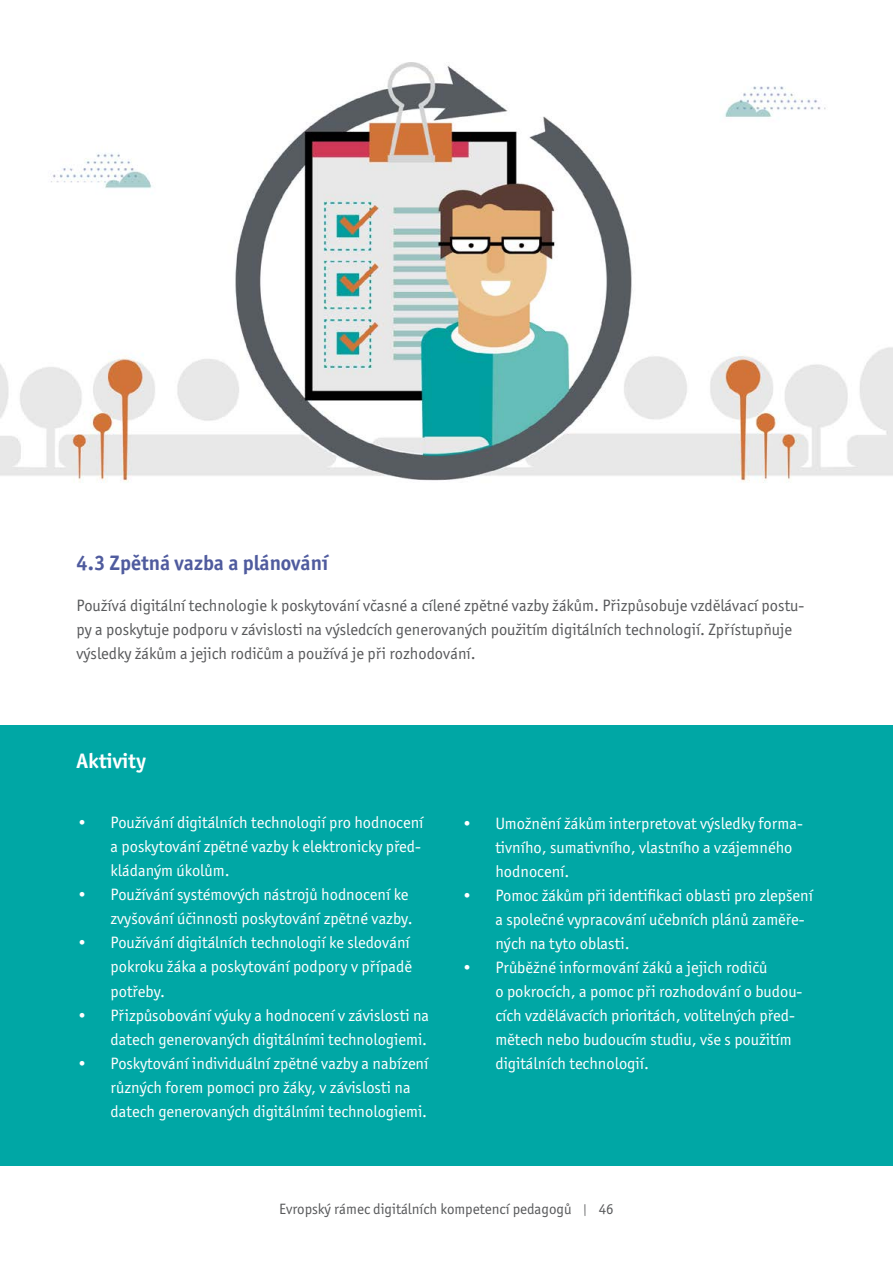
<style>
.page{position:relative;width:893px;height:1263px;background:#fff}
.page>*{position:absolute;margin:0;border:0;box-sizing:border-box;transform-origin:0 0}
.t1{font:700 21px "Officina Sans Itc TOT";color:#4f5b9e}
.t2{font:700 21px "Officina Sans Itc TOT";color:#fff}
.t3{font:16.5px/24px "Officina Sans Itc TOT";color:#fff}
.t4{font:16.5px/24px "Officina Sans Itc TOT";color:#58595b}
.t5{font:15px "Officina Sans Itc TOT";color:#58595b}
.s1{font-family:"Amatic SC";font-weight:700}
</style>
<div class="page">
<img style="left:0;top:63px;width:893px;height:420px">
<div style="left:0;top:725px;width:893px;height:440px;background:#00a7a5"></div>
<p class="t1" style="left:77px;top:550px;width:254px">4.3 Zpětná vazba a plánování</p>
<p class="t4" style="left:77px;top:594px;width:729px">Používá digitální technologie k poskytování včasné a cílené zpětné vazby žákům. Přizpůsobuje vzdělávací postu&shy;py a poskytuje podporu v závislosti na výsledcích generovaných použitím digitálních technologií. Zpřístupňuje výsledky žákům a jejich rodičům a používá je při rozhodování.</p>
<p class="t2" style="left:77px;top:748px;width:71px">Aktivity</p>
<p class="t3" style="left:111px;top:811px;width:315px;text-indent:-34px">• Používání digitálních technologií pro hodnocení a poskytování zpětné vazby k elektronicky před&shy;kládaným úkolům.</p>
<p class="t3" style="left:77px;top:883px;width:338px;text-align:right">• Používání systémových nástrojů hodnocení ke zvyšování účinnosti poskytování zpětné vazby.</p>
<p class="t3" style="left:111px;top:931px;width:303px;text-align:justify;text-indent:-34px">• Používání digitálních technologií ke sledování pokroku žáka a poskytování podpory v případě potřeby.</p>
<p class="t3" style="left:77px;top:1003px;width:354px;text-align:right">• Přizpůsobování výuky a hodnocení v závislosti na datech generovaných digitálními technologiemi.</p>
<p class="t3" style="left:111px;top:1051px;width:320px;text-indent:-34px">• Poskytování individuální zpětné vazby a nabízení různých forem pomoci pro žáky, v závislosti na datech generovaných digitálními technologiemi.</p>
<p class="t3" style="left:495px;top:811px;width:309px;text-indent:-34px">• Umožnění žákům interpretovat výsledky forma&shy;tivního, sumativního, vlastního a vzájemného hodnocení.</p>
<p class="t3" style="left:495px;top:883px;width:320px;text-indent:-34px">• Pomoc žákům při identifikaci oblasti pro zlepšení a společné vypracování učebních plánů zaměře&shy;ných na tyto oblasti.</p>
<p class="t3" style="left:495px;top:955px;width:309px;text-indent:-34px">• Průběžné informování žáků a jejich rodičů<br>o pokrocích, a pomoc při rozhodování o budou&shy;cích vzdělávacích prioritách, volitelných před&shy;mětech nebo budoucím studiu, vše s použitím digitálních technologií.</p>
<p class="t5" style="left:279px;top:1201px;width:336px">Evropský rámec digitálních kompetencí pedagogů <span class="s1">ן</span> 46</p>
</div>
